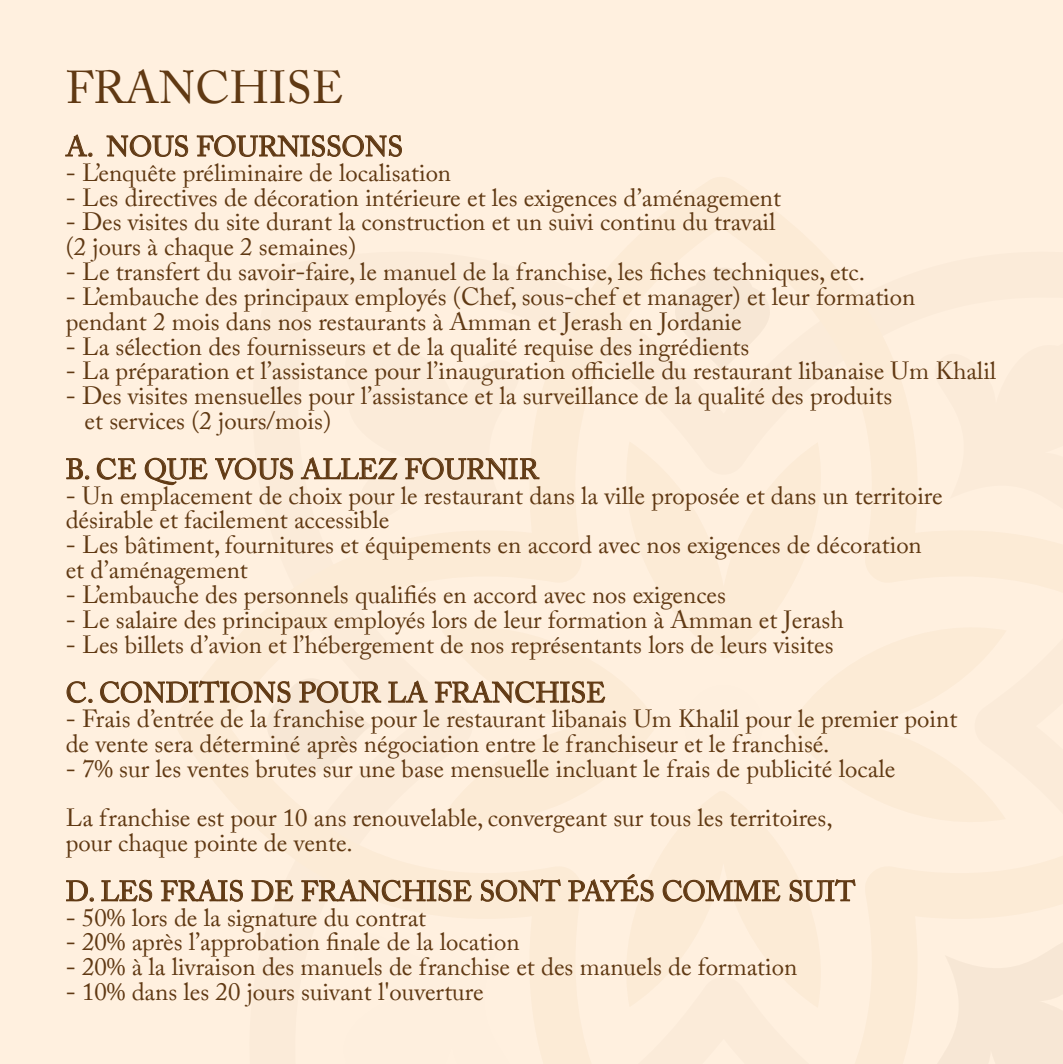
<style>
.page{position:relative;width:1063px;height:1064px;background:#fff}
.page>*{position:absolute;margin:0;border:0;box-sizing:border-box;transform-origin:0 0}
.t1{font:46px "Adobe Caslon Pro";color:#603913}
.t2{font:28.25px "Adobe Caslon Pro";color:#603913}
.t3{font:24.75px/24.8px "Adobe Caslon Pro";color:#603913}
</style>
<div class="page">
<div style="left:0;top:0;width:1063px;height:1063px;background:#fff0df"></div>
<svg style="left:65px;top:134px;width:28px;height:23px"></svg>
<svg style="left:106px;top:135px;width:82px;height:22px"></svg>
<svg style="left:197px;top:135px;width:205px;height:22px"></svg>
<svg style="left:66px;top:457px;width:790px;height:445px"></svg>
<h1 class="t1" style="left:66px;top:61px;width:279px">FRANCHISE</h1>
<p class="t2" style="left:66px;top:130px;width:339px">A. NOUS FOURNISSONS</p>
<p class="t3" style="left:66px;top:160px;width:387px">- L’enquête préliminaire de localisation</p>
<p class="t3" style="left:66px;top:185px;width:717px">- Les directives de décoration intérieure et les exigences d’aménagement</p>
<p class="t3" style="left:66px;top:209px;width:711px">- Des visites du site durant la construction et un suivi continu du travail (2 jours à chaque 2 semaines)</p>
<p class="t3" style="left:66px;top:259px;width:801px">- Le transfert du savoir-faire, le manuel de la franchise, les fiches techniques, etc.</p>
<p class="t3" style="left:66px;top:284px;width:851px">- L’embauche des principaux employés (Chef, sous-chef et manager) et leur formation pendant 2 mois dans nos restaurants à Amman et Jerash en Jordanie</p>
<p class="t3" style="left:66px;top:333px;width:685px">- La sélection des fournisseurs et de la qualité requise des ingrédients</p>
<p class="t3" style="left:66px;top:358px;width:932px">- La préparation et l’assistance pour l’inauguration officielle du restaurant libanaise Um Khalil</p>
<p class="t3" style="left:85px;top:383px;width:809px;text-indent:-19px">- Des visites mensuelles pour l’assistance et la surveillance de la qualité des produits et services (2 jours/mois)</p>
<p class="t2" style="left:66px;top:452px;width:474px">B. CE QUE VOUS ALLEZ FOURNIR</p>
<p class="t3" style="left:66px;top:482px;width:879px">- Un emplacement de choix pour le restaurant dans la ville proposée et dans un territoire désirable et facilement accessible</p>
<p class="t3" style="left:66px;top:532px;width:858px">- Les bâtiment, fournitures et équipements en accord avec nos exigences de décoration et d’aménagement</p>
<p class="t3" style="left:66px;top:581px;width:662px">- L’embauche des personnels qualifiés en accord avec nos exigences</p>
<p class="t3" style="left:66px;top:606px;width:780px">- Le salaire des principaux employés lors de leur formation à Amman et Jerash</p>
<p class="t3" style="left:66px;top:631px;width:769px">- Les billets d’avion et l’hébergement de nos représentants lors de leurs visites</p>
<p class="t2" style="left:66px;top:675px;width:541px">C. CONDITIONS POUR LA FRANCHISE</p>
<p class="t3" style="left:66px;top:705px;width:893px">- Frais d’entrée de la franchise pour le restaurant libanais Um Khalil pour le premier point de vente sera déterminé après négociation entre le franchiseur et le franchisé.</p>
<p class="t3" style="left:66px;top:743px;width:831px;line-height:49.5px">- 7% sur les ventes brutes sur une base mensuelle incluant le frais de publicité locale<br>La franchise est pour 10 ans renouvelable, convergeant sur tous les territoires,</p>
<p class="t3" style="left:66px;top:829px;width:288px">pour chaque pointe de vente.</p>
<p class="t2" style="left:66px;top:874px;width:791px">D. LES FRAIS DE FRANCHISE SONT PAYÉS COMME SUIT</p>
<p class="t3" style="left:66px;top:904px;width:362px">- 50% lors de la signature du contrat</p>
<p class="t3" style="left:66px;top:929px;width:455px">- 20% après l’approbation finale de la location</p>
<p class="t3" style="left:66px;top:953px;width:733px">- 20% à la livraison des manuels de franchise et des manuels de formation</p>
<p class="t3" style="left:66px;top:978px;width:419px">- 10% dans les 20 jours suivant l'ouverture</p>
</div>
